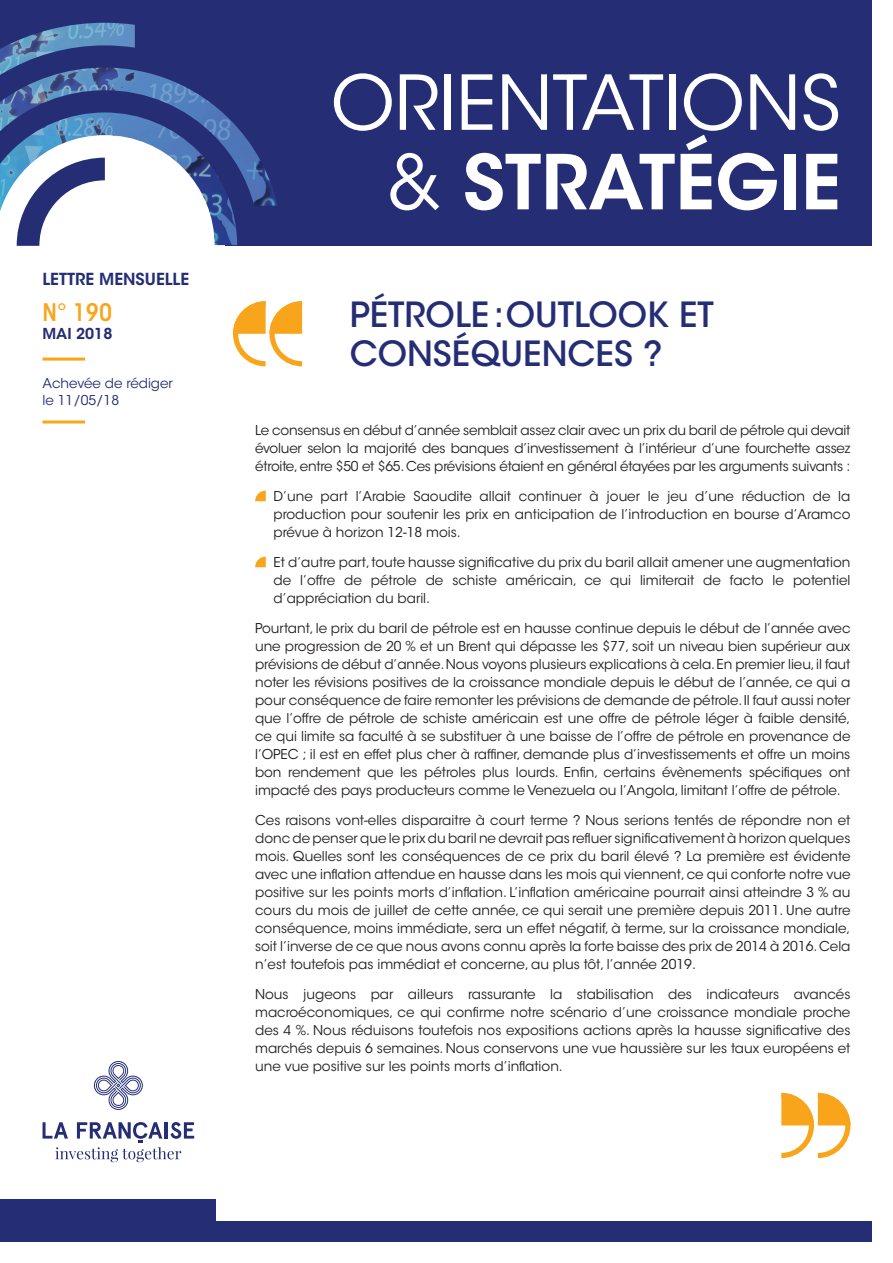
<style>
.page{position:relative;width:893px;height:1263px;background:#fff}
.page>*{position:absolute;margin:0;border:0;box-sizing:border-box;transform-origin:0 0}
.t1{font:75px "ITC Avant Garde Std";color:#fff}
.t2{font:600 75px "ITC Avant Garde Std";color:#fff}
.t3{font:500 34.5px/39px "ITC Avant Garde Std";color:#252e75}
.t4{font:600 condensed 24px "ITC Avant Garde Std";color:#f9a51b}
.t5{font:600 16.5px "ITC Avant Garde Std";color:#252e75}
.t6{font:600 15px "ITC Avant Garde Std";color:#252e75}
.List_Paragraph{font:13.5px/18px "ITC Avant Garde Std";color:#231f20;text-align:justify}
.t7{font:13.5px "ITC Avant Garde Std";color:#252e75}
.s1{font-weight:400}
</style>
<div class="page">
<div style="left:0;top:0;width:872px;height:245px;background:#252e75"></div>
<img style="left:0;top:23px;width:277px;height:222px">
<svg style="left:17px;top:158px;width:88px;height:88px"></svg>
<svg style="left:43px;top:1122px;width:151px;height:40px"></svg>
<svg style="left:94px;top:1061px;width:49px;height:49px"></svg>
<hr style="left:43px;top:358px;width:42px;height:3px;background:#f9a51b">
<hr style="left:43px;top:420px;width:42px;height:3px;background:#f9a51b">
<svg style="left:233px;top:301px;width:69px;height:65px"></svg>
<div style="left:0;top:1199px;width:872px;height:43px;background:#252e75"></div>
<div style="left:217px;top:1189px;width:676px;height:31px;background:#fff"></div>
<svg style="left:255px;top:491px;width:11px;height:10px"></svg>
<svg style="left:255px;top:557px;width:11px;height:10px"></svg>
<svg style="left:781px;top:1093px;width:69px;height:65px"></svg>
<p class="t5" style="left:43px;top:268px;width:148px">LETTRE MENSUELLE</p>
<p class="t4" style="left:43px;top:297px;width:71px">N° 190</p>
<p class="t6" style="left:43px;top:324px;width:71px">MAI 2018</p>
<p class="t7" style="left:43px;top:375px;width:132px">Achevée de rédiger</p>
<p class="t7" style="left:43px;top:392px;width:78px">le 11/05/18</p>
<p class="t1" style="left:331px;top:57px;width:511px">ORIENTATIONS</p>
<p class="t2" style="left:386px;top:134px;width:456px"><span class="s1">&amp;</span> STRATÉGIE</p>
<p class="t3" style="left:350px;top:295px;width:366px">PÉTROLE:OUTLOOK ET<br>CONSÉQUENCES ?</p>
<p class="List_Paragraph" style="left:255px;top:421px;width:597px">Le consensus en début d’année semblait assez clair avec un prix du baril de pétrole qui devait évoluer selon la majorité des banques d’investissement à l’intérieur d’une fourchette assez étroite, entre $50 et $65. Ces prévisions étaient en général étayées par les arguments suivants :</p>
<p class="List_Paragraph" style="left:274px;top:487px;width:578px">D’une part l’Arabie Saoudite allait continuer à jouer le jeu d’une réduction de la production pour soutenir les prix en anticipation de l’introduction en bourse d’Aramco prévue à horizon 12-18 mois.</p>
<p class="List_Paragraph" style="left:274px;top:553px;width:578px">Et d’autre part, toute hausse significative du prix du baril allait amener une augmentation de l’offre de pétrole de schiste américain, ce qui limiterait de facto le potentiel d’appréciation du baril.</p>
<p class="List_Paragraph" style="left:255px;top:619px;width:597px">Pourtant, le prix du baril de pétrole est en hausse continue depuis le début de l’année avec une progression de 20 % et un Brent qui dépasse les $77, soit un niveau bien supérieur aux prévisions de début d’année. Nous voyons plusieurs explications à cela. En premier lieu, il faut noter les révisions positives de la croissance mondiale depuis le début de l’année, ce qui a pour conséquence de faire remonter les prévisions de demande de pétrole. Il faut aussi noter que l’offre de pétrole de schiste américain est une offre de pétrole léger à faible densité, ce qui limite sa faculté à se substituer à une baisse de l’offre de pétrole en provenance de l’OPEC ; il est en effet plus cher à raffiner, demande plus d’investissements et offre un moins bon rendement que les pétroles plus lourds. Enfin, certains évènements spécifiques ont impacté des pays producteurs comme le Venezuela ou l’Angola, limitant l’offre de pétrole.</p>
<p class="List_Paragraph" style="left:255px;top:811px;width:597px">Ces raisons vont-elles disparaitre à court terme ? Nous serions tentés de répondre non et donc de penser que le prix du baril ne devrait pas refluer significativement à horizon quelques mois. Quelles sont les conséquences de ce prix du baril élevé ? La première est évidente avec une inflation attendue en hausse dans les mois qui viennent, ce qui conforte notre vue positive sur les points morts d’inflation. L’inflation américaine pourrait ainsi atteindre 3 % au cours du mois de juillet de cette année, ce qui serait une première depuis 2011. Une autre conséquence, moins immédiate, sera un effet négatif, à terme, sur la croissance mondiale, soit l’inverse de ce que nous avons connu après la forte baisse des prix de 2014 à 2016. Cela n’est toutefois pas immédiat et concerne, au plus tôt, l’année 2019.</p>
<p class="List_Paragraph" style="left:255px;top:985px;width:597px">Nous jugeons par ailleurs rassurante la stabilisation des indicateurs avancés macroéconomiques, ce qui confirme notre scénario d’une croissance mondiale proche des 4 %. Nous réduisons toutefois nos expositions actions après la hausse significative des marchés depuis 6 semaines. Nous conservons une vue haussière sur les taux européens et une vue positive sur les points morts d’inflation.</p>
</div>
